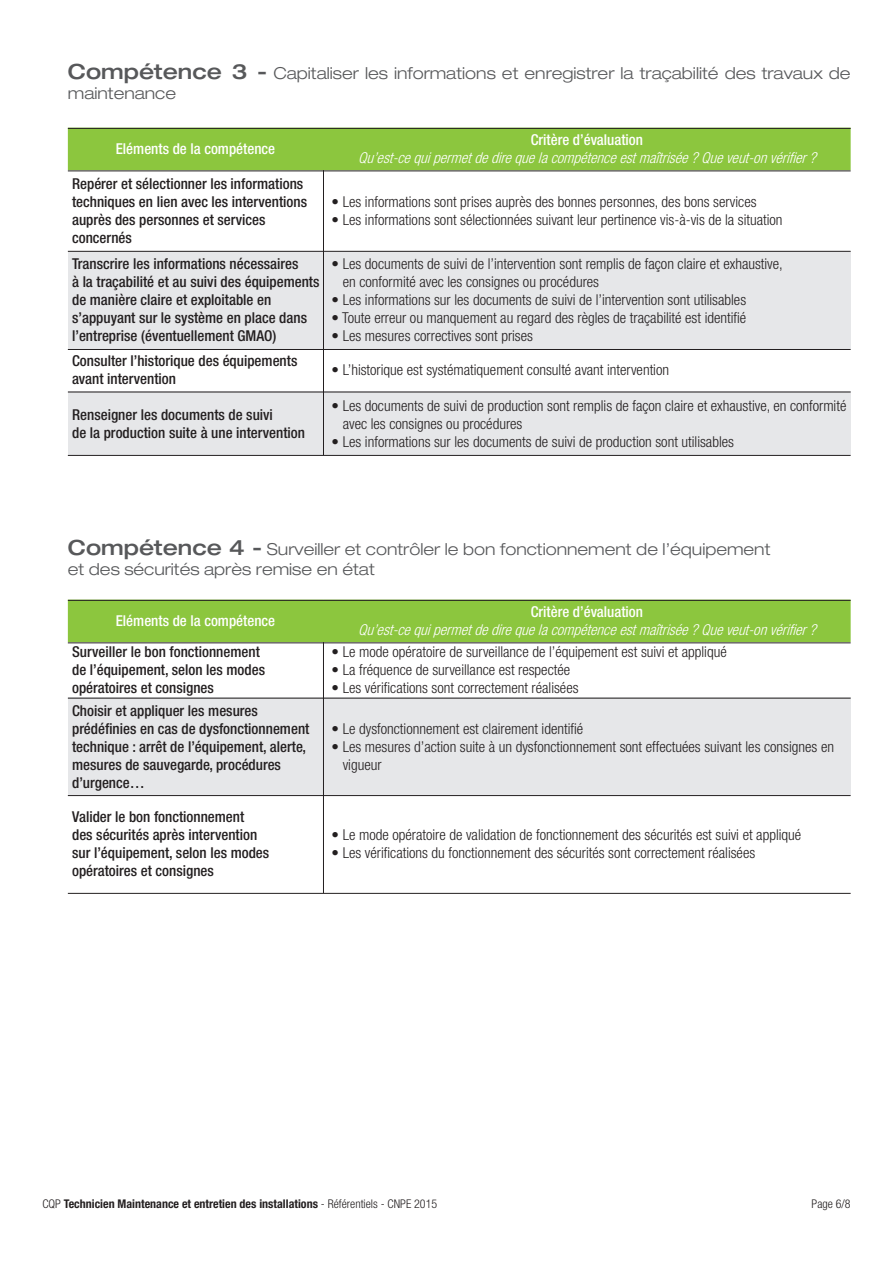
<style>
.page{position:relative;width:893px;height:1263px;background:#fff}
.page>*{position:absolute;margin:0;border:0;box-sizing:border-box;transform-origin:0 0}
.t1{font:300 expanded 16.5px/19.8px "Helvetica Neue LT Std";color:#57585a}
.t2{font:300 condensed 15px/18px "Helvetica Neue LT Std";color:#231f20}
.t3{font:500 condensed 15px/18px "Helvetica Neue LT Std";color:#231f20}
.t4{font:italic 300 condensed 15px "Helvetica Neue LT Std";color:#fff}
.t5{font:500 condensed 15px "Helvetica Neue LT Std";color:#fff}
.t6{font:700 condensed 12px "Helvetica Neue LT Std";color:#231f20}
.t7{font:300 condensed 12px "Helvetica Neue LT Std";color:#231f20}
.s1{font-weight:500;font-size:21px}
.s2{font-weight:300}
</style>
<div class="page">
<div style="left:69px;top:128px;width:253px;height:41px;background:#8cc63e"></div>
<div style="left:68px;top:128px;width:255px;height:42px;border:2px solid #8cc63e"></div>
<div style="left:69px;top:600px;width:253px;height:41px;background:#8cc63e"></div>
<div style="left:68px;top:600px;width:255px;height:42px;border:2px solid #8cc63e"></div>
<div style="left:324px;top:128px;width:525px;height:41px;background:#8cc63e"></div>
<div style="left:323px;top:128px;width:527px;height:42px;border:2px solid #8cc63e"></div>
<div style="left:324px;top:600px;width:525px;height:41px;background:#8cc63e"></div>
<div style="left:323px;top:600px;width:527px;height:42px;border:2px solid #8cc63e"></div>
<div style="left:68px;top:251px;width:259px;height:98px;background:#e6e7e9"></div>
<div style="left:68px;top:697px;width:259px;height:98px;background:#e6e7e9"></div>
<div style="left:68px;top:391px;width:259px;height:64px;background:#e6e7e9"></div>
<div style="left:327px;top:251px;width:523px;height:98px;background:#e6e7e9"></div>
<div style="left:327px;top:697px;width:523px;height:98px;background:#e6e7e9"></div>
<div style="left:327px;top:391px;width:523px;height:64px;background:#e6e7e9"></div>
<hr style="left:68px;top:251px;width:782px;height:1px;background:#231f20">
<hr style="left:68px;top:698px;width:782px;height:1px;background:#231f20">
<hr style="left:68px;top:349px;width:782px;height:1px;background:#231f20">
<hr style="left:68px;top:455px;width:782px;height:1px;background:#231f20">
<hr style="left:68px;top:795px;width:782px;height:1px;background:#231f20">
<hr style="left:68px;top:893px;width:782px;height:1px;background:#231f20">
<hr style="left:68px;top:392px;width:782px;height:1px;background:#231f20">
<hr style="left:323px;top:170px;width:1px;height:285px;background:#231f20">
<hr style="left:323px;top:642px;width:1px;height:251px;background:#231f20">
<hr style="left:68px;top:171px;width:782px;height:1px;background:#231f20">
<hr style="left:68px;top:643px;width:782px;height:1px;background:#231f20">
<hr style="left:68px;top:128px;width:782px;height:1px;background:#231f20">
<hr style="left:68px;top:600px;width:782px;height:1px;background:#231f20">
<p class="t1" style="left:68px;top:65px;width:784px"><span class="s1">Compétence 3 -</span> Capitaliser les informations et enregistrer la traçabilité des travaux de maintenance</p>
<p class="t5" style="left:116px;top:143px;width:161px">Eléments de la compétence</p>
<p class="t3" style="left:72px;top:176px;width:236px">Repérer et sélectionner les informations techniques en lien avec les interventions auprès des personnes et services concernés</p>
<p class="t3" style="left:72px;top:256px;width:249px">Transcrire les informations nécessaires<br>à la traçabilité et au suivi des équipements de manière claire et exploitable en s’appuyant sur le système en place dans l’entreprise (éventuellement GMAO)</p>
<p class="t3" style="left:72px;top:353px;width:227px">Consulter l’historique des équipements avant intervention</p>
<p class="t3" style="left:72px;top:407px;width:234px">Renseigner les documents de suivi<br>de la production suite à une intervention</p>
<p class="t5" style="left:530px;top:134px;width:114px">Critère d’évaluation</p>
<p class="t4" style="left:358px;top:152px;width:463px">Qu’est-cequipermetdedirequelacompétenceestmaîtrisée?Queveut-onvérifier?</p>
<p class="t2" style="left:331px;top:194px;width:426px">• Les informations sont prises auprès des bonnes personnes, des bons services</p>
<p class="t2" style="left:331px;top:212px;width:452px">• Les informations sont sélectionnées suivant leur pertinence vis-à-vis de la situation</p>
<p class="t2" style="left:343px;top:256px;width:441px;text-indent:-11px">• Les documents de suivi de l’intervention sont remplis de façon claire et exhaustive, en conformité avec les consignes ou procédures</p>
<p class="t2" style="left:331px;top:292px;width:416px">• Les informations sur les documents de suivi de l’intervention sont utilisables</p>
<p class="t2" style="left:331px;top:310px;width:416px">• Toute erreur ou manquement au regard des règles de traçabilité est identifié</p>
<p class="t2" style="left:331px;top:328px;width:203px">• Les mesures correctives sont prises</p>
<p class="t2" style="left:331px;top:363px;width:339px">• L’historique est systématiquement consulté avant intervention</p>
<p class="t2" style="left:343px;top:398px;width:505px;text-indent:-11px">• Les documents de suivi de production sont remplis de façon claire et exhaustive, en conformité avec les consignes ou procédures</p>
<p class="t2" style="left:331px;top:434px;width:404px">• Les informations sur les documents de suivi de production sont utilisables</p>
<p class="t1" style="left:68px;top:541px;width:704px"><span class="s1">Compétence 4 -</span> Surveiller et contrôler le bon fonctionnement de l’équipement et des sécurités après remise en état</p>
<p class="t5" style="left:116px;top:615px;width:161px">Eléments de la compétence</p>
<p class="t3" style="left:72px;top:644px;width:194px">Surveiller le bon fonctionnement de l’équipement, selon les modes opératoires et consignes</p>
<p class="t3" style="left:72px;top:703px;width:239px">Choisir et appliquer les mesures prédéfinies en cas de dysfonctionnement technique : arrêt de l’équipement, alerte, mesures de sauvegarde, procédures d’urgence…</p>
<p class="t3" style="left:72px;top:810px;width:199px">Valider le bon fonctionnement<br>des sécurités après intervention sur l’équipement, selon les modes opératoires et consignes</p>
<p class="t5" style="left:530px;top:606px;width:114px">Critère d’évaluation</p>
<p class="t4" style="left:358px;top:624px;width:463px">Qu’est-cequipermetdedirequelacompétenceestmaîtrisée?Queveut-onvérifier?</p>
<p class="t2" style="left:331px;top:644px;width:396px">• Le mode opératoire de surveillance de l’équipement est suivi et appliqué</p>
<p class="t2" style="left:331px;top:662px;width:240px">• La fréquence de surveillance est respectée</p>
<p class="t2" style="left:331px;top:680px;width:248px">• Les vérifications sont correctement réalisées</p>
<p class="t2" style="left:331px;top:721px;width:253px">• Le dysfonctionnement est clairement identifié</p>
<p class="t2" style="left:343px;top:739px;width:493px;text-indent:-11px">• Les mesures d’action suite à un dysfonctionnement sont effectuées suivant les consignes en vigueur</p>
<p class="t2" style="left:331px;top:828px;width:471px">• Le mode opératoire de validation de fonctionnement des sécurités est suivi et appliqué</p>
<p class="t2" style="left:331px;top:846px;width:425px">• Les vérifications du fonctionnement des sécurités sont correctement réalisées</p>
<p class="t6" style="left:42px;top:1199px;width:396px"><span class="s2">CQP</span> Technicien Maintenance et entretien des installations <span class="s2">- Référentiels - CNPE 2015</span></p>
<p class="t7" style="left:811px;top:1199px;width:41px">Page 6/8</p>
</div>
